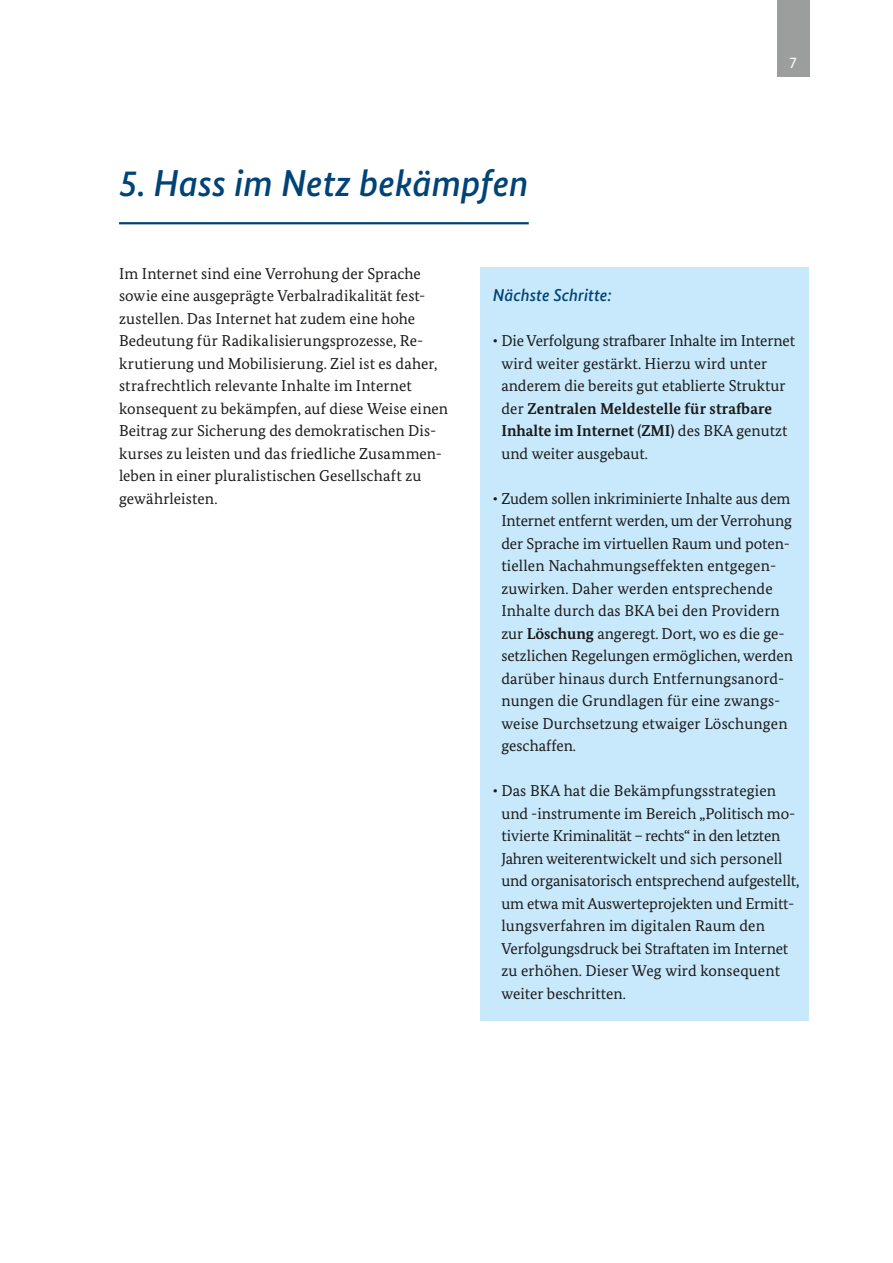
<style>
.page{position:relative;width:893px;height:1263px;background:#fff}
.page>*{position:absolute;margin:0;border:0;box-sizing:border-box;transform-origin:0 0}
.t1{font:italic 500 37.5px "Bundes Sans";color:#004377}
.t2{font:italic 500 17.25px "Bundes Sans";color:#004377}
.t3{font:15.75px/22.5px "Bundes Serif";color:#1a1a18}
.t4{font:15.75px "Bundes Sans";color:#fff}
.s1{font-weight:700}
</style>
<div class="page">
<div style="left:480px;top:267px;width:329px;height:754px;background:#c8e8fb"></div>
<hr style="left:119px;top:222px;width:410px;height:2px;background:#004377">
<div style="left:777px;top:0;width:33px;height:77px;background:#9c9d9d"></div>
<h1 class="t1" style="left:119px;top:160px;width:411px">5. Hass im Netz bekämpfen</h1>
<p class="t4" style="left:789px;top:53px;width:9px">7</p>
<p class="t3" style="left:119px;top:262px;width:331px">Im Internet sind eine Verrohung der Sprache sowie eine ausgeprägte Verbalradikalität fest&shy;zustellen. Das Internet hat zudem eine hohe Bedeutung für Radikalisierungsprozesse, Re&shy;krutierung und Mobilisierung. Ziel ist es daher, strafrechtlich relevante Inhalte im Internet konsequent zu bekämpfen, auf diese Weise einen Beitrag zur Sicherung des demokratischen Dis&shy;kurses zu leisten und das friedliche Zusammen&shy;leben in einer pluralistischen Gesellschaft zu gewährleisten.</p>
<h2 class="t2" style="left:493px;top:285px;width:120px">Nächste Schritte:</h2>
<p class="t3" style="left:501px;top:329px;width:295px;text-indent:-9px">• Die Verfolgung strafbarer Inhalte im Internet wird weiter gestärkt. Hierzu wird unter anderem die bereits gut etablierte Struktur der <span class="s1">Zentralen Meldestelle für strafbare Inhalte im Internet (ZMI)</span> des BKA genutzt und weiter ausgebaut.</p>
<p class="t3" style="left:501px;top:487px;width:293px;text-indent:-9px">• Zudem sollen inkriminierte Inhalte aus dem Internet entfernt werden, um der Verrohung der Sprache im virtuellen Raum und poten&shy;tiellen Nachahmungseffekten entgegen&shy;zuwirken. Daher werden entsprechende Inhalte durch das BKA bei den Providern zur <span class="s1">Löschung</span> angeregt. Dort, wo es die ge&shy;setzlichen Regelungen ermöglichen, werden darüber hinaus durch Entfernungsanord&shy;nungen die Grundlagen für eine zwangs&shy;weise Durchsetzung etwaiger Löschungen geschaffen.</p>
<p class="t3" style="left:501px;top:779px;width:300px;text-indent:-9px">• Das BKA hat die Bekämpfungsstrategien und -instrumente im Bereich „Politisch mo&shy;tivierte Kriminalität – rechts“ in den letzten Jahren weiterentwickelt und sich personell und organisatorisch entsprechend aufgestellt, um etwa mit Auswerteprojekten und Ermitt&shy;lungsverfahren im digitalen Raum den Verfolgungsdruck bei Straftaten im Internet zu erhöhen. Dieser Weg wird konsequent weiter beschritten.</p>
</div>
